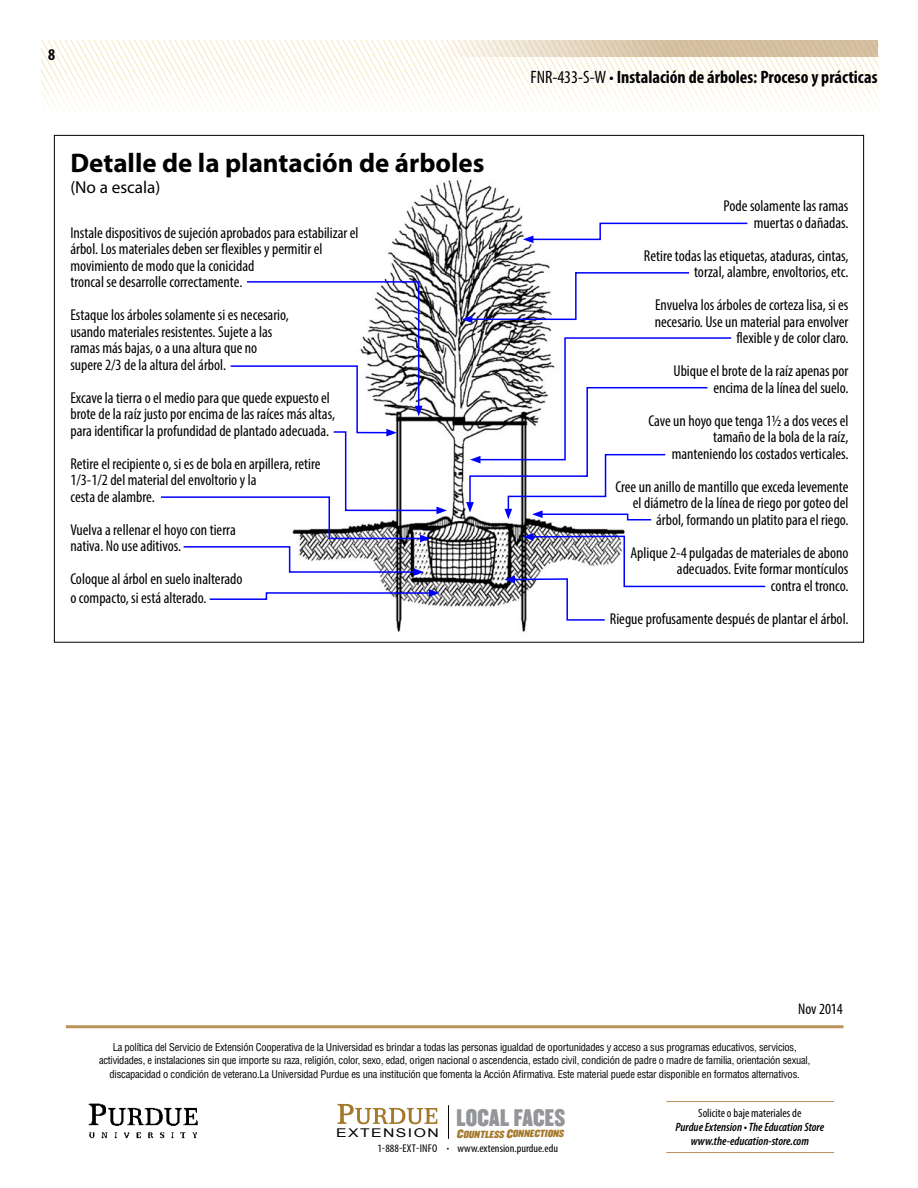
<style>
.page{position:relative;width:918px;height:1188px;background:#fff}
.page>*{position:absolute;margin:0;border:0;box-sizing:border-box;transform-origin:0 0}
.Text{font:700 27px "Myriad Pro";color:#000}
.t1{font:20.85px "Champion Middleweight";letter-spacing:.01em;color:#939598;scale:.93 1}
.t2{font:700 condensed 18px "Myriad Pro";color:#000}
.Text-2{font:17.25px "Myriad Pro";color:#000}
.t3{font:700 condensed 16.5px "Myriad Pro";color:#000}
.Text-3{font:condensed 15.75px/16.5px "Myriad Pro";color:#000;text-align:right}
.t4{font:condensed 15.6px "Myriad Pro";color:#000}
.t5{font:italic 600 condensed 12.15px/13.8px "Myriad Pro";color:#000;text-align:center}
.t6{font:condensed 12.15px "Myriad Pro";color:#000}
.t7{font:12px "Arial";letter-spacing:.09em;color:#000;scale:1.31 1}
.t8{font:condensed 11.25px "Myriad Pro";color:#000;scale:1.04 1}
.t9{font:10.95px "Arial";letter-spacing:.06em;color:#000;scale:1.2 1}
.t10{font:condensed 10.5px/13.5px "Helvetica";letter-spacing:-.02em;color:#000;text-align:center}
.t11{font:italic 9px "Champion Middleweight";color:#a4782b}
.s1{font-weight:400}
.s2{font-size:10.5px}
.s3{font-size:9px}
</style>
<div class="page">
<svg style="left:41px;top:40px;width:837px;height:72px"></svg>
<svg style="left:279px;top:40px;width:599px;height:17px"></svg>
<img style="left:88px;top:1103px;width:110px;height:36px">
<hr style="left:66px;top:1025px;width:777px;height:3px;background:#bb935a">
<hr style="left:666px;top:1101px;width:168px;height:1px;background:#bb935a">
<hr style="left:448px;top:1105px;width:1px;height:34px;background:#000">
<hr style="left:666px;top:1152px;width:168px;height:1px;background:#bb935a">
<svg style="left:338px;top:1104px;width:99px;height:20px"></svg>
<img style="left:379px;top:179px;width:246px;height:453px">
<svg style="left:160px;top:280px;width:287px;height:296px"></svg>
<svg style="left:209px;top:589px;width:231px;height:12px"></svg>
<svg style="left:523px;top:222px;width:225px;height:21px"></svg>
<svg style="left:462px;top:271px;width:227px;height:52px"></svg>
<svg style="left:466px;top:337px;width:266px;height:184px"></svg>
<svg style="left:505px;top:533px;width:261px;height:88px"></svg>
<p class="t3" style="left:48px;top:45px;width:9px">8</p>
<p class="Text" style="left:70px;top:146px;width:416px">Detalle de la plantación de árboles</p>
<p class="Text-2" style="left:70px;top:176px;width:92px">(No a escala)</p>
<p class="Text-3" style="left:70px;top:224px;width:290px;text-align:left">Instale dispositivos de sujeción aprobados para estabilizar el árbol. Los materiales deben ser flexibles y permitir el movimiento de modo que la conicidad<br>troncal se desarrolle correctamente.</p>
<p class="Text-3" style="left:70px;top:307px;width:220px;text-align:left">Estaque los árboles solamente si es necesario, usando materiales resistentes. Sujete a las ramas más bajas, o a una altura que no supere 2/3 de la altura del árbol.</p>
<p class="Text-3" style="left:70px;top:389px;width:266px;text-align:left">Excave la tierra o el medio para que quede expuesto el brote de la raíz justo por encima de las raíces más altas, para identificar la profundidad de plantado adecuada.</p>
<p class="Text-3" style="left:70px;top:455px;width:252px;text-align:left">Retire el recipiente o, si es de bola en arpillera, retire<br>1/3-1/2 del material del envoltorio y la<br>cesta de alambre.</p>
<p class="Text-3" style="left:70px;top:521px;width:167px;text-align:left">Vuelva a rellenar el hoyo con tierra nativa. No use aditivos.</p>
<p class="Text-3" style="left:70px;top:569px;width:174px;line-height:18.9px;text-align:left">Coloque al árbol en suelo inalterado o compacto, si está alterado.</p>
<p class="t2" style="left:530px;top:65px;width:349px"><span class="s1">FNR-433-S-W •</span> Instalación de árboles: Proceso y prácticas</p>
<p class="Text-3" style="left:724px;top:198px;width:126px">Pode solamente las ramas muertas o dañadas.</p>
<p class="Text-3" style="left:644px;top:247px;width:206px">Retire todas las etiquetas, ataduras, cintas, torzal, alambre, envoltorios, etc.</p>
<p class="Text-3" style="left:655px;top:297px;width:195px">Envuelva los árboles de corteza lisa, si es necesario. Use un material para envolver flexible y de color claro.</p>
<p class="Text-3" style="left:674px;top:363px;width:177px">Ubique el brote de la raíz apenas por encima de la línea del suelo.</p>
<p class="Text-3" style="left:649px;top:412px;width:201px">Cave un hoyo que tenga 1½ a dos veces el tamaño de la bola de la raíz, manteniendo los costados verticales.</p>
<p class="Text-3" style="left:615px;top:478px;width:235px">Cree un anillo de mantillo que exceda levemente el diámetro de la línea de riego por goteo del árbol, formando un platito para el riego.</p>
<p class="Text-3" style="left:631px;top:544px;width:220px">Aplique 2-4 pulgadas de materiales de abono adecuados. Evite formar montículos<br>contra el tronco.</p>
<p class="Text-3" style="left:610px;top:610px;width:240px">Riegue profusamente después de plantar el árbol.</p>
<p class="t4" style="left:798px;top:999px;width:46px">Nov 2014</p>
<p class="t10" style="left:99px;top:1040px;width:713px">La política del Servicio de Extensión Cooperativa de la Universidad es brindar a todas las personas igualdad de oportunidades y acceso a sus programas educativos, servicios, actividades, e instalaciones sin que importe su raza, religión, color, sexo, edad, origen nacional o ascendencia, estado civil, condición de padre o madre de familia, orientación sexual, discapacidad o condición de veterano.La Universidad Purdue es una institución que fomenta la Acción Afirmativa. Este material puede estar disponible en formatos alternativos.</p>
<h2 class="t1" style="left:457px;top:1100px;width:118px">LOCAL FACES</h2>
<p class="t11" style="left:457px;top:1126px;width:111px"><span class="s2">C</span>OUNTLESS <span class="s2">C</span>ONNECTIONS</p>
<p class="t8" style="left:377px;top:1141px;width:175px">1-888-EXT-INFO <span class="s3">•</span> www.extension.purdue.edu</p>
<p class="t7" style="left:336px;top:1125px;width:80px">EXTENSION</p>
<p class="t9" style="left:337px;top:1126px;width:86px">AGRICULTURE</p>
<p class="t6" style="left:698px;top:1106px;width:105px">Solicite o baje materiales de</p>
<p class="t5" style="left:675px;top:1120px;width:150px">Purdue Extension • The Education Store www.the-education-store.com</p>
</div>
